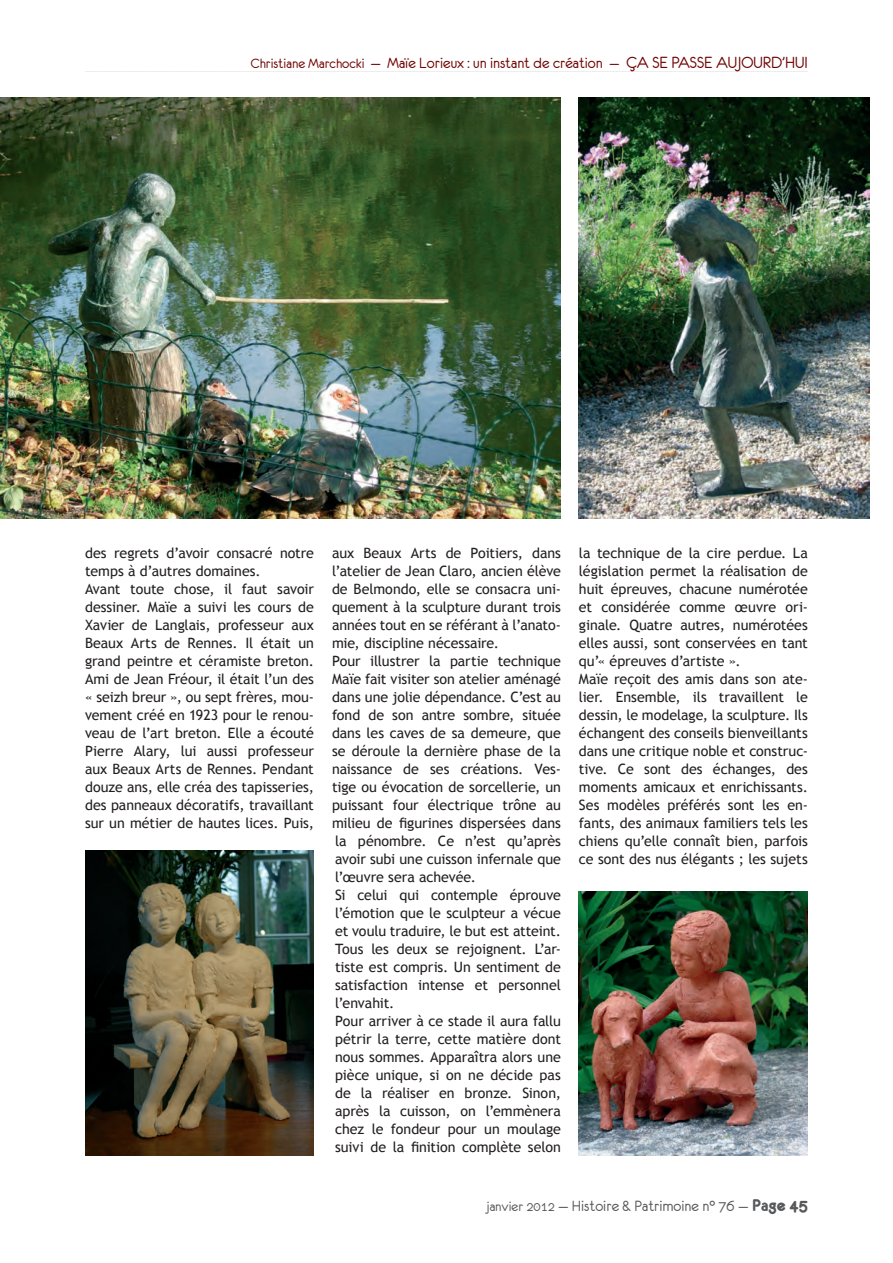
<style>
.page{position:relative;width:893px;height:1263px;background:#fff}
.page>*{position:absolute;margin:0;border:0;box-sizing:border-box;transform-origin:0 0}
.t1{font:16.5px "Eurofurenceregular";color:#6f0300}
.t2{font:16.5px "Eurofurenceregular";color:#57585a}
.t3{font:14.25px/18px "Trebuchet MS";letter-spacing:-.005em;color:#231f20;text-align:justify}
.s1{font-size:15px}
.s2{font-size:18px}
.s3{font-family:"Eurofurencebold";font-size:18px}
</style>
<div class="page">
<img style="left:0;top:98px;width:561px;height:420px">
<img style="left:579px;top:98px;width:290px;height:420px">
<img style="left:85px;top:850px;width:229px;height:305px">
<img style="left:579px;top:891px;width:229px;height:264px">
<p class="t1" style="left:251px;top:54px;width:559px"><span class="s1">Christiane Marchocki</span> — Maïe Lorieux : un instant de création — <span class="s2">ÇA SE PASSE AUJOURD’HUI</span></p>
<p class="t3" style="left:85px;top:544px;width:230px">des regrets d’avoir consacré notre temps à d’autres domaines.</p>
<p class="t3" style="left:85px;top:580px;width:230px">Avant toute chose, il faut savoir dessiner. Maïe a suivi les cours de Xavier de Langlais, professeur aux Beaux Arts de Rennes. Il était un grand peintre et céramiste breton.<br>Ami de Jean Fréour, il était l’un des « seizh breur », ou sept frères, mou&shy;vement créé en 1923 pour le renou&shy;veau de l’art breton. Elle a écouté Pierre Alary, lui aussi professeur aux Beaux Arts de Rennes. Pendant douze ans, elle créa des tapisseries, des panneaux décoratifs, travaillant sur un métier de hautes lices. Puis,</p>
<p class="t3" style="left:332px;top:544px;width:230px">aux Beaux Arts de Poitiers, dans l’atelier de Jean Claro, ancien élève de Belmondo, elle se consacra uni&shy;quement à la sculpture durant trois années tout en se référant à l’anato&shy;mie, discipline nécessaire.</p>
<p class="t3" style="left:332px;top:652px;width:230px">Pour illustrer la partie technique Maïe fait visiter son atelier aménagé dans une jolie dépendance. C’est au fond de son antre sombre, située dans les caves de sa demeure, que se déroule la dernière phase de la naissance de ses créations. Ves&shy;tige ou évocation de sorcellerie, un puissant four électrique trône au milieu de figurines dispersées dans la pénombre. Ce n’est qu’après avoir subi une cuisson infernale que l’œuvre sera achevée.</p>
<p class="t3" style="left:335px;top:886px;width:227px">Si celui qui contemple éprouve l’émotion que le sculpteur a vécue et voulu traduire, le but est atteint.<br>Tous les deux se rejoignent. L’ar&shy;tiste est compris. Un sentiment de satisfaction intense et personnel l’envahit.</p>
<p class="t3" style="left:335px;top:1012px;width:227px">Pour arriver à ce stade il aura fallu pétrir la terre, cette matière dont nous sommes. Apparaîtra alors une pièce unique, si on ne décide pas de la réaliser en bronze. Sinon, après la cuisson, on l’emmènera chez le fondeur pour un moulage suivi de la finition complète selon</p>
<p class="t3" style="left:579px;top:544px;width:230px">la technique de la cire perdue. La législation permet la réalisation de huit épreuves, chacune numérotée et considérée comme œuvre ori&shy;ginale. Quatre autres, numérotées elles aussi, sont conservées en tant qu’« épreuves d’artiste ».</p>
<p class="t3" style="left:579px;top:670px;width:230px">Maïe reçoit des amis dans son ate&shy;lier. Ensemble, ils travaillent le dessin, le modelage, la sculpture. Ils échangent des conseils bienveillants dans une critique noble et construc&shy;tive. Ce sont des échanges, des moments amicaux et enrichissants.<br>Ses modèles préférés sont les en&shy;fants, des animaux familiers tels les chiens qu’elle connaît bien, parfois ce sont des nus élégants ; les sujets</p>
<p class="t2" style="left:487px;top:1198px;width:323px"><span class="s1">janvier 2012</span> — Histoire &amp; Patrimoine n° 76 — <span class="s3">Page 45</span></p>
</div>
